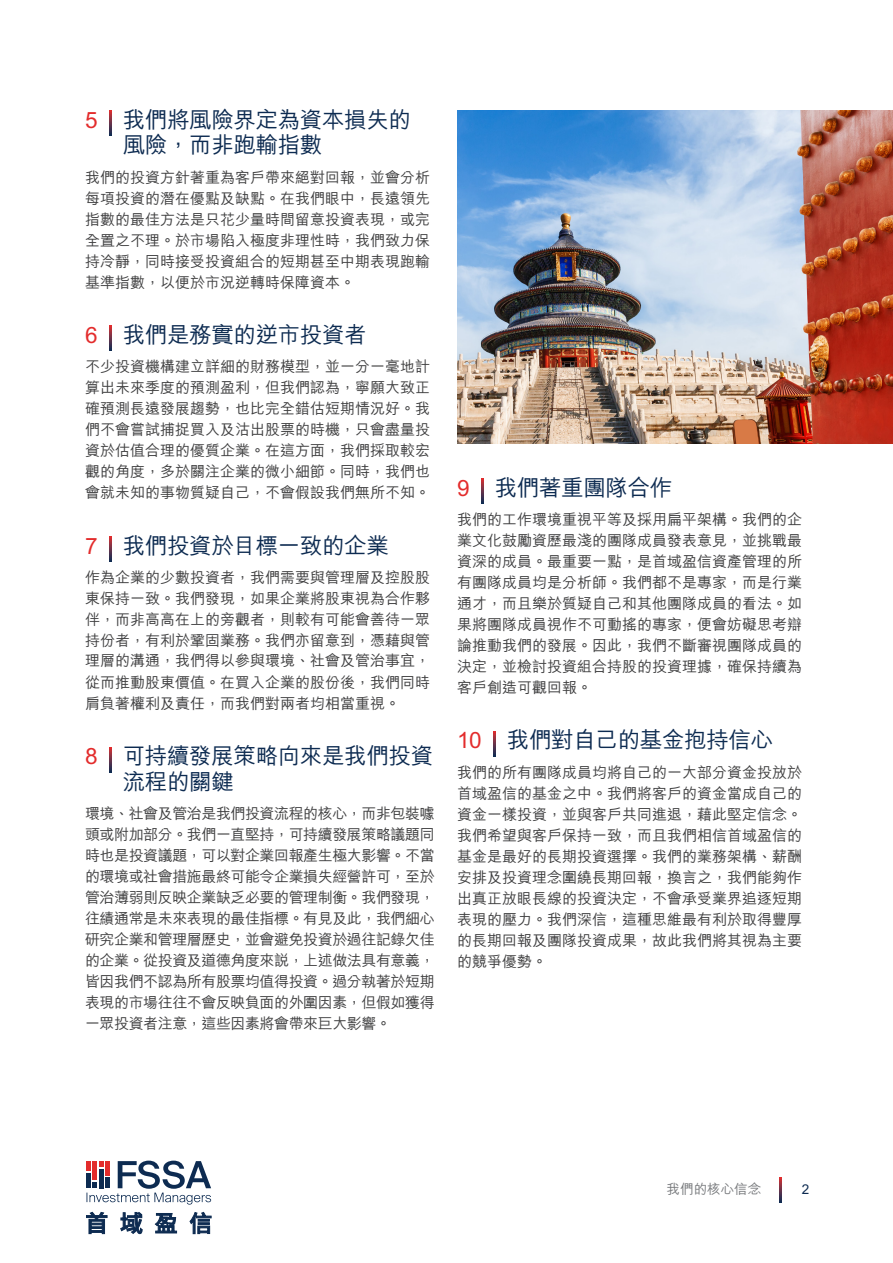
<style>
.page{position:relative;width:893px;height:1263px;background:#fff}
.page>*{position:absolute;margin:0;border:0;box-sizing:border-box;transform-origin:0 0}
.Heading{font:500 22.5px/25.5px "M Hei HK";letter-spacing:-.015em;color:#0d2b51}
.Body_Copy{font:500 15px/21px "M Hei HK";color:#3e3e3f;text-align:justify}
.Heading-2{font:500 15px/21px "M Hei HK";color:#3e3e3f;text-align:justify}
.bottom{font:500 13.5px "M Hei HK";color:#76787b}
.page_no{font:700 13.5px "M Hei HK";color:#0d2b51}
.s1{color:#e32c2c}
</style>
<div class="page">
<svg style="left:109px;top:111px;width:2px;height:24px"></svg>
<svg style="left:109px;top:326px;width:2px;height:25px"></svg>
<svg style="left:109px;top:537px;width:2px;height:24px"></svg>
<svg style="left:109px;top:747px;width:2px;height:25px"></svg>
<svg style="left:481px;top:478px;width:2px;height:25px"></svg>
<svg style="left:493px;top:731px;width:2px;height:25px"></svg>
<svg style="left:779px;top:1177px;width:2px;height:25px"></svg>
<img style="left:457px;top:111px;width:436px;height:333px">
<svg style="left:86px;top:1212px;width:21px;height:22px"></svg>
<svg style="left:121px;top:1212px;width:21px;height:22px"></svg>
<svg style="left:155px;top:1213px;width:22px;height:20px"></svg>
<svg style="left:190px;top:1212px;width:21px;height:22px"></svg>
<svg style="left:87px;top:1160px;width:124px;height:44px"></svg>
<p class="Heading" style="left:123px;top:105px;width:290px;text-indent:-38px"><span class="s1">5</span> 我們將風險界定為資本損失的風險，而非跑輸指數</p>
<p class="Heading-2" style="left:85px;top:166px;width:346px">我們的投資方針著重為客戶帶來絕對回報，並會分析每項投資的潛在優點及缺點。在我們眼中，長遠領先指數的最佳方法是只花少量時間留意投資表現，或完全置之不理。於市場陷入極度非理性時，我們致力保持冷靜，同時接受投資組合的短期甚至中期表現跑輸基準指數，以便於市況逆轉時保障資本。</p>
<p class="Heading" style="left:85px;top:320px;width:283px"><span class="s1">6</span> 我們是務實的逆市投資者</p>
<p class="Heading-2" style="left:85px;top:355px;width:347px">不少投資機構建立詳細的財務模型，並一分一毫地計算出未來季度的預測盈利，但我們認為，寧願大致正確預測長遠發展趨勢，也比完全錯估短期情況好。我們不會嘗試捕捉買入及沽出股票的時機，只會盡量投資於估值合理的優質企業。在這方面，我們採取較宏觀的角度，多於關注企業的微小細節。同時，我們也會就未知的事物質疑自己，不會假設我們無所不知。</p>
<p class="Heading" style="left:85px;top:531px;width:305px"><span class="s1">7</span> 我們投資於目標一致的企業</p>
<p class="Heading-2" style="left:85px;top:566px;width:346px">作為企業的少數投資者，我們需要與管理層及控股股東保持一致。我們發現，如果企業將股東視為合作夥伴，而非高高在上的旁觀者，則較有可能會善待一眾持份者，有利於鞏固業務。我們亦留意到，憑藉與管理層的溝通，我們得以參與環境、社會及管治事宜，</p>
<p class="Heading-2" style="left:85px;top:671px;width:346px">從而推動股東價值。在買入企業的股份後，我們同時肩負著權利及責任，而我們對兩者均相當重視。</p>
<p class="Heading" style="left:123px;top:742px;width:312px;text-indent:-38px"><span class="s1">8</span> 可持續發展策略向來是我們投資流程的關鍵</p>
<p class="Body_Copy" style="left:85px;top:802px;width:351px">環境、社會及管治是我們投資流程的核心，而非包裝噱頭或附加部分。我們一直堅持，可持續發展策略議題同時也是投資議題，可以對企業回報產生極大影響。不當的環境或社會措施最終可能令企業損失經營許可，至於管治薄弱則反映企業缺乏必要的管理制衡。我們發現，往績通常是未來表現的最佳指標。有見及此，我們細心研究企業和管理層歷史，並會避免投資於過往記錄欠佳的企業。從投資及道德角度來說，上述做法具有意義，皆因我們不認為所有股票均值得投資。過分執著於短期表現的市場往往不會反映負面的外圍因素，但假如獲得一眾投資者注意，這些因素將會帶來巨大影響。</p>
<p class="Heading" style="left:457px;top:473px;width:217px"><span class="s1">9</span> 我們著重團隊合作</p>
<p class="Body_Copy" style="left:457px;top:508px;width:346px">我們的工作環境重視平等及採用扁平架構。我們的企業文化鼓勵資歷最淺的團隊成員發表意見，並挑戰最資深的成員。最重要一點，是首域盈信資產管理的所有團隊成員均是分析師。我們都不是專家，而是行業通才，而且樂於質疑自己和其他團隊成員的看法。如果將團隊成員視作不可動搖的專家，便會妨礙思考辯論推動我們的發展。因此，我們不斷審視團隊成員的決定，並檢討投資組合持股的投資理據，確保持續為客戶創造可觀回報。</p>
<p class="Heading" style="left:457px;top:726px;width:318px"><span class="s1">10</span> 我們對自己的基金抱持信心</p>
<p class="Body_Copy" style="left:457px;top:761px;width:346px">我們的所有團隊成員均將自己的一大部分資金投放於首域盈信的基金之中。我們將客戶的資金當成自己的資金一樣投資，並與客戶共同進退，藉此堅定信念。我們希望與客戶保持一致，而且我們相信首域盈信的基金是最好的長期投資選擇。我們的業務架構、薪酬安排及投資理念圍繞長期回報，換言之，我們能夠作出真正放眼長線的投資決定，不會承受業界追逐短期表現的壓力。我們深信，這種思維最有利於取得豐厚的長期回報及團隊投資成果，故此我們將其視為主要的競爭優勢。</p>
<p class="bottom" style="left:667px;top:1179px;width:96px">我們的核心信念</p>
<p class="page_no" style="left:802px;top:1179px;width:9px">2</p>
</div>
